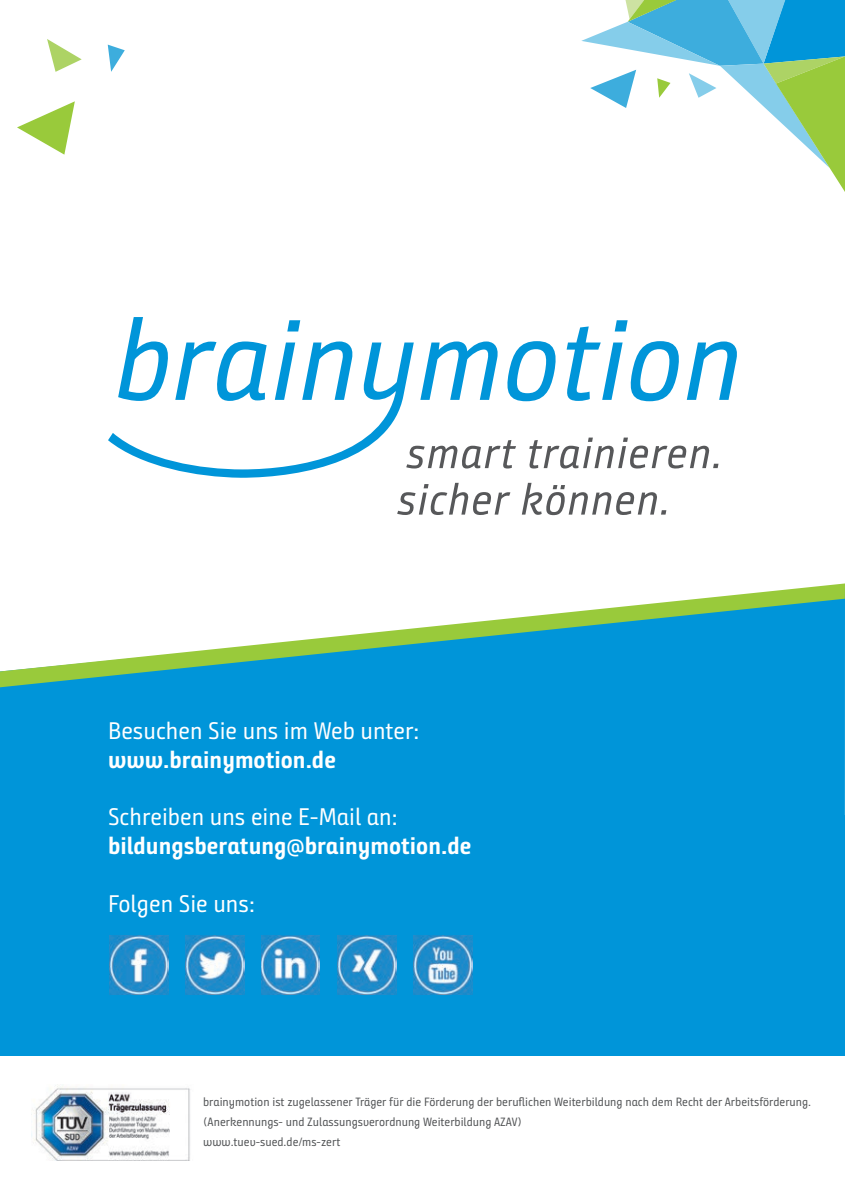
<style>
.page{position:relative;width:845px;height:1191px;background:#fff}
.page>*{position:absolute;margin:0;border:0;box-sizing:border-box;transform-origin:0 0}
.t1{font:24px "Bunday Sans Regular Up";color:#fff}
.t2{font:24px "Bunday Sans Bold Up";color:#fff}
.t3{font:12px/20px "Bunday Sans Regular Up";color:#525456}
</style>
<div class="page">
<svg style="left:581px;top:0;width:264px;height:192px"></svg>
<svg style="left:47px;top:39px;width:35px;height:33px"></svg>
<svg style="left:108px;top:45px;width:17px;height:27px"></svg>
<svg style="left:17px;top:101px;width:58px;height:54px"></svg>
<svg style="left:108px;top:317px;width:629px;height:161px"></svg>
<svg style="left:406px;top:437px;width:312px;height:31px"></svg>
<svg style="left:397px;top:483px;width:269px;height:32px"></svg>
<div style="left:0;top:687px;width:845px;height:129px;background:#0095d9"></div>
<svg style="left:0;top:583px;width:845px;height:104px"></svg>
<div style="left:0;top:816px;width:845px;height:375px;background:#0095d9"></div>
<div style="left:0;top:1056px;width:845px;height:135px;background:#fff"></div>
<img style="left:31px;top:1086px;width:159px;height:74px">
<img style="left:109px;top:935px;width:59px;height:59px">
<img style="left:261px;top:935px;width:59px;height:59px">
<img style="left:185px;top:935px;width:59px;height:59px">
<img style="left:337px;top:935px;width:59px;height:59px">
<img style="left:413px;top:935px;width:59px;height:59px">
<h1 class="t1" style="left:108px;top:716px;width:313px">Besuchen Sie uns im Web unter:</h1>
<h1 class="t2" style="left:108px;top:745px;width:229px">www.brainymotion.de</h1>
<h1 class="t1" style="left:108px;top:802px;width:291px">Schreiben uns eine E-Mail an:</h1>
<h1 class="t2" style="left:108px;top:831px;width:365px">bildungsberatung@brainymotion.de</h1>
<h1 class="t1" style="left:108px;top:889px;width:148px">Folgen Sie uns:</h1>
<p class="t3" style="left:203px;top:1091px;width:609px">brainymotion ist zugelassener Träger für die Förderung der beruflichen Weiterbildung nach dem Recht der Arbeitsförderung. (Anerkennungs- und Zulassungsverordnung Weiterbildung AZAV)<br>www.tuev-sued.de/ms-zert</p>
</div>
